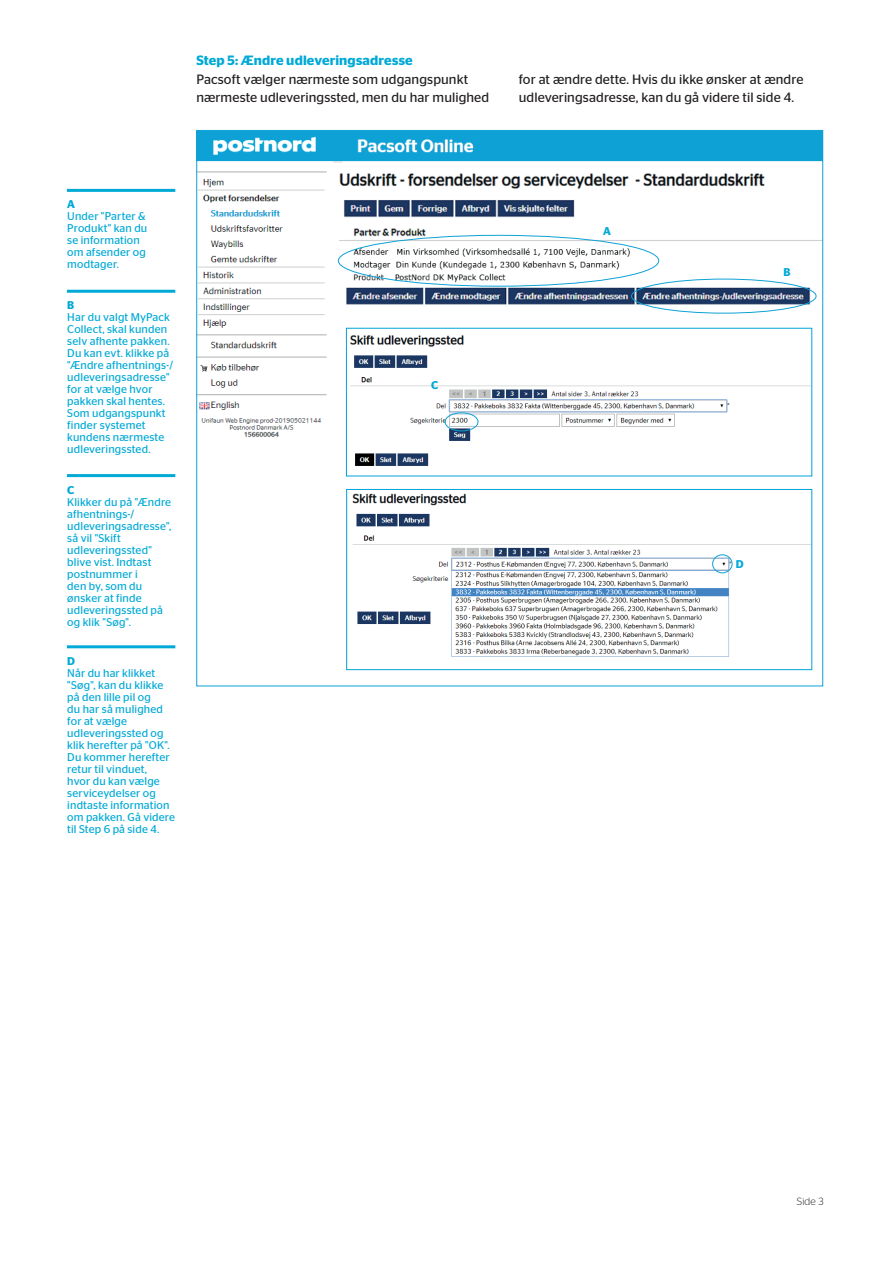
<style>
.page{position:relative;width:893px;height:1263px;background:#fff}
.page>*{position:absolute;margin:0;border:0;box-sizing:border-box;transform-origin:0 0}
.t1{font:13.5px/18.8px "Stag Sans";letter-spacing:.005em;color:#231f20}
.t2{font:600 13.5px "Stag Sans";letter-spacing:.015em;color:#00a9d6}
.t3{font:11.25px/12px "Stag Sans";letter-spacing:.015em;color:#00a9d6}
.t4{font:600 11.25px "Stag Sans";color:#00a9d6}
.t5{font:300 10.5px "Stag Sans";color:#231f20}
</style>
<div class="page">
<img style="left:352px;top:493px;width:458px;height:164px">
<div style="left:346px;top:489px;width:466px;height:181px;border:1px solid #00a4d9"></div>
<img style="left:350px;top:335px;width:460px;height:131px">
<img style="left:332px;top:132px;width:489px;height:180px">
<div style="left:631px;top:279px;width:185px;height:34px;border:1px solid #0da1d6;border-radius:50%"></div>
<div style="left:445px;top:412px;width:33px;height:19px;border:1px solid #0da1d6;border-radius:50%"></div>
<hr style="left:67px;top:189px;width:108px;height:3px;background:#00a9d6">
<hr style="left:67px;top:474px;width:108px;height:3px;background:#00a9d6">
<hr style="left:67px;top:645px;width:108px;height:3px;background:#00a9d6">
<div style="left:338px;top:235px;width:321px;height:52px;border:1px solid #0da1d6;border-radius:50%"></div>
<hr style="left:67px;top:290px;width:108px;height:3px;background:#00a9d6">
<img style="left:198px;top:132px;width:134px;height:306px">
<div style="left:712px;top:554px;width:20px;height:19px;border:1px solid #0da1d6;border-radius:50%"></div>
<p class="t2" style="left:196px;top:52px;width:218px">Step 5: Ændre udleveringsadresse</p>
<p class="t1" style="left:196px;top:69px;width:294px">Pacsoft vælger nærmeste som udgangspunkt nærmeste udleveringssted, men du har mulighed</p>
<p class="t1" style="left:519px;top:69px;width:286px">for at ændre dette. Hvis du ikke ønsker at ændre udleveringsadresse, kan du gå videre til side 4.</p>
<p class="t4" style="left:67px;top:198px;width:9px">A</p>
<p class="t3" style="left:67px;top:210px;width:82px">Under "Parter &amp;<br>Produkt" kan du se information om afsender og modtager.</p>
<p class="t4" style="left:67px;top:299px;width:9px">B</p>
<p class="t3" style="left:67px;top:311px;width:107px">Har du valgt MyPack<br>Collect, skal kunden selv afhente pakken.<br>Du kan evt. klikke på "Ændre afhentnings-/ udleveringsadresse" for at vælge hvor pakken skal hentes.<br>Som udgangspunkt finder systemet kundens nærmeste udleveringssted.</p>
<p class="t4" style="left:67px;top:483px;width:9px">C</p>
<p class="t3" style="left:67px;top:496px;width:106px">Klikker du på "Ændre afhentnings-/ udleveringsadresse", så vil "Skift udleveringssted" blive vist. Indtast postnummer i<br>den by, som du ønsker at finde udleveringssted på og klik "Søg".</p>
<p class="t4" style="left:67px;top:654px;width:9px">D</p>
<p class="t3" style="left:67px;top:667px;width:109px">Når du har klikket "Søg", kan du klikke på den lille pil og<br>du har så mulighed for at vælge udleveringssted og klik herefter på "OK".<br>Du kommer herefter retur til vinduet,<br>hvor du kan vælge serviceydelser og indtaste information om pakken. Gå videre til Step 6 på side 4.</p>
<p class="t4" style="left:431px;top:378px;width:9px">C</p>
<p class="t4" style="left:603px;top:224px;width:9px">A</p>
<p class="t4" style="left:783px;top:265px;width:9px">B</p>
<p class="t4" style="left:736px;top:557px;width:9px">D</p>
<p class="t5" style="left:797px;top:1196px;width:28px">Side 3</p>
</div>
